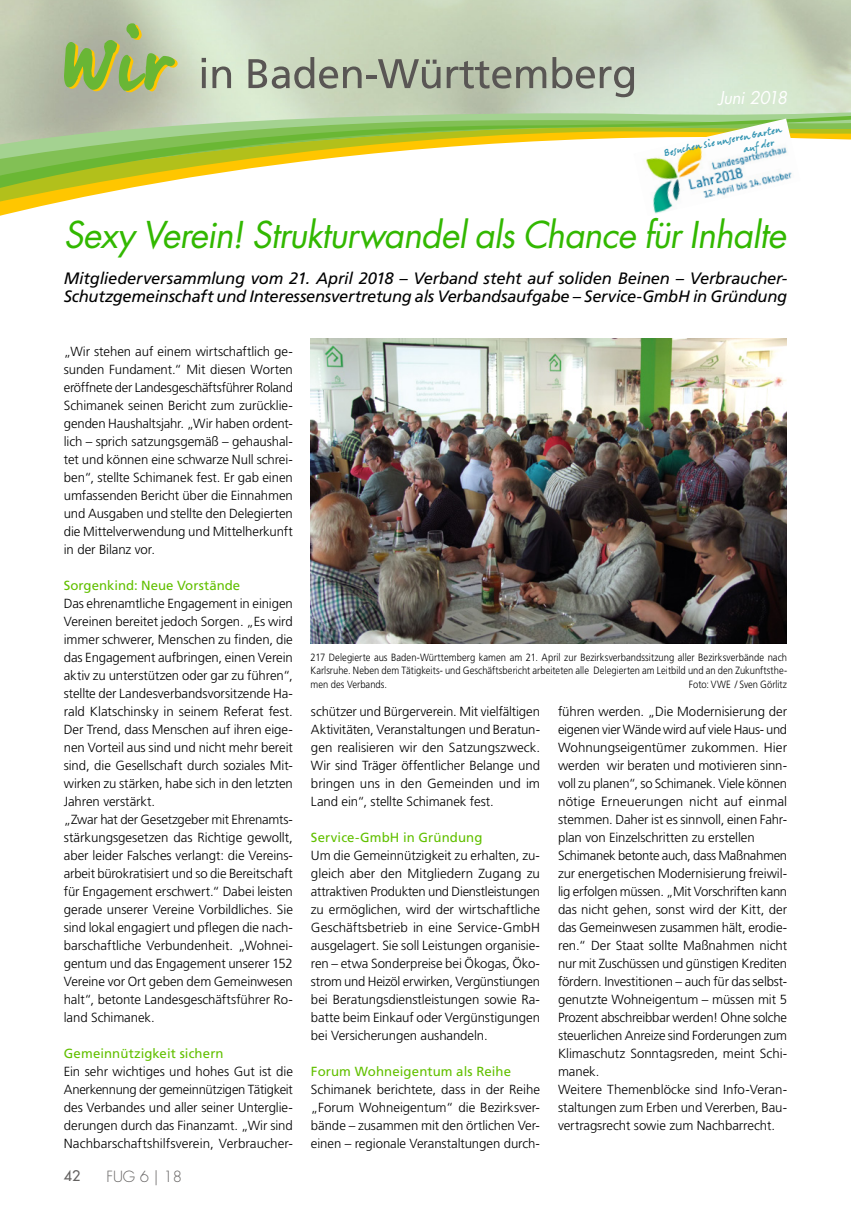
<style>
.page{position:relative;width:851px;height:1212px;background:#fff}
.page>*{position:absolute;margin:0;border:0;box-sizing:border-box;transform-origin:0 0}
.t1{font:italic 36px "Futura Std";letter-spacing:-.02em;color:#32b800}
.t2{font:italic 17.1px "Futura Std";letter-spacing:-.03em;color:#fff}
.t3{font:italic 16.5px/18px "Frutiger LT Std";letter-spacing:-.015em;color:#000}
.t4{font:300 15px "Futura Std";color:#636160}
.t5{font:500 14.25px "Futura Std";color:#636160}
.t6{font:300 13.2px/18px "Frutiger LT Std";letter-spacing:-.01em;color:#000;text-align:justify}
.t7{font:13.2px "Frutiger LT Std";letter-spacing:.01em;color:#62c000}
.t8{font:300 10.5px/13.5px "Frutiger LT Std";color:#000;text-align:justify;scale:.9 1}
.t9{font:300 10.5px "Frutiger LT Std";color:#000;scale:.89 1}
.t10{font:9px/12.3px "Berranger Hand ITC Std";color:#3696b3}
</style>
<div class="page">
<svg style="left:0;top:0;width:850px;height:213px"></svg>
<svg style="left:64px;top:23px;width:114px;height:69px;background:#a4bb76"></svg>
<svg style="left:202px;top:67px;width:4px;height:21px"></svg>
<svg style="left:202px;top:58px;width:4px;height:4px"></svg>
<svg style="left:212px;top:66px;width:19px;height:22px"></svg>
<svg style="left:248px;top:57px;width:113px;height:32px;background:#a6ae9c"></svg>
<hr style="left:366px;top:75px;width:10px;height:4px;background:#595654">
<svg style="left:378px;top:59px;width:62px;height:30px;background:#9ca491"></svg>
<svg style="left:446px;top:61px;width:100px;height:28px;background:#9ba190"></svg>
<svg style="left:552px;top:57px;width:82px;height:40px;background:#abb2a5"></svg>
<img style="left:633px;top:119px;width:167px;height:95px">
<img style="left:310px;top:338px;width:476px;height:305px">
<p class="t2" style="left:718px;top:87px;width:70px">Juni 2018</p>
<p class="t10" style="left:739px;top:132px;width:43px;text-indent:-78px;rotate:-12deg">Besuchen Sie unseren Garten auf der</p>
<h1 class="t1" style="left:64px;top:212px;width:723px">Sexy Verein! Strukturwandel als Chance für Inhalte</h1>
<p class="t3" style="left:64px;top:269px;width:724px">Mitgliederversammlung vom 21. April 2018 – Verband steht auf soliden Beinen – Verbraucher-<br>Schutzgemeinschaft und Interessensvertretung als Verbandsaufgabe – Service-GmbH in Gründung</p>
<p class="t6" style="left:64px;top:343px;width:230px">„Wir stehen auf einem wirtschaftlich ge&shy;sunden Fundament.“ Mit diesen Worten eröffnete der Landesgeschäftsführer Roland Schimanek seinen Bericht zum zurücklie&shy;genden Haushaltsjahr. „Wir haben ordent&shy;lich – sprich satzungsgemäß – gehaushal&shy;tet und können eine schwarze Null schrei&shy;ben“, stellte Schimanek fest. Er gab einen umfassenden Bericht über die Einnahmen und Ausgaben und stellte den Delegierten die Mittelverwendung und Mittelherkunft in der Bilanz vor.</p>
<p class="t7" style="left:64px;top:578px;width:178px">Sorgenkind: Neue Vorstände</p>
<p class="t6" style="left:64px;top:595px;width:230px;text-align:left">Das ehrenamtliche Engagement in einigen Vereinen bereitet jedoch Sorgen. „Es wird immer schwerer, Menschen zu finden, die das Engagement aufbringen, einen Verein aktiv zu unterstützen oder gar zu führen“, stellte der Landesverbandsvorsitzende Ha&shy;rald Klatschinsky in seinem Referat fest.<br>Der Trend, dass Menschen auf ihren eige&shy;nen Vorteil aus sind und nicht mehr bereit sind, die Gesellschaft durch soziales Mit&shy;wirken zu stärken, habe sich in den letzten Jahren verstärkt.<br>„Zwar hat der Gesetzgeber mit Ehrenamts&shy;stärkungsgesetzen das Richtige gewollt, aber leider Falsches verlangt: die Vereins&shy;arbeit bürokratisiert und so die Bereitschaft für Engagement erschwert.“ Dabei leisten gerade unserer Vereine Vorbildliches. Sie sind lokal engagiert und pflegen die nach&shy;barschaftliche Verbundenheit. „Wohnei&shy;gentum und das Engagement unserer 152<br>Vereine vor Ort geben dem Gemeinwesen halt“, betonte Landesgeschäftsführer Ro&shy;land Schimanek.</p>
<p class="t7" style="left:64px;top:1046px;width:161px">Gemeinnützigkeit sichern</p>
<p class="t6" style="left:64px;top:1063px;width:230px">Ein sehr wichtiges und hohes Gut ist die Anerkennung der gemeinnützigen Tätigkeit des Verbandes und aller seiner Unterglie&shy;derungen durch das Finanzamt. „Wir sind Nachbarschaftshilfsverein, Verbraucher-</p>
<p class="t5" style="left:64px;top:1167px;width:18px">42</p>
<p class="t4" style="left:106px;top:1167px;width:77px">FUG 6 | 18</p>
<p class="t8" style="left:310px;top:651px;width:531px">217 Delegierte aus Baden-Württemberg kamen am 21. April zur Bezirksverbandssitzung aller Bezirksverbände nach Karlsruhe. Neben dem Tätigkeits- und Geschäftsbericht arbeiteten alle Delegierten am Leitbild und an den Zukunftsthe&shy;men des Verbands.</p>
<p class="t9" style="left:688px;top:678px;width:112px">Foto: VWE / Sven Görlitz</p>
<p class="t6" style="left:311px;top:703px;width:230px">schützer und Bürgerverein. Mit vielfältigen Aktivitäten, Veranstaltungen und Beratun&shy;gen realisieren wir den Satzungszweck.<br>Wir sind Träger öffentlicher Belange und bringen uns in den Gemeinden und im Land ein“, stellte Schimanek fest.</p>
<p class="t7" style="left:311px;top:830px;width:173px">Service-GmbH in Gründung</p>
<p class="t6" style="left:311px;top:847px;width:230px">Um die Gemeinnützigkeit zu erhalten, zu&shy;gleich aber den Mitgliedern Zugang zu attraktiven Produkten und Dienstleistungen zu ermöglichen, wird der wirtschaftliche Geschäftsbetrieb in eine Service-GmbH ausgelagert. Sie soll Leistungen organisie&shy;ren – etwa Sonderpreise bei Ökogas, Öko&shy;strom und Heizöl erwirken, Vergünstiungen bei Beratungsdienstleistungen sowie Ra&shy;batte beim Einkauf oder Vergünstigungen bei Versicherungen aushandeln.</p>
<p class="t7" style="left:311px;top:1064px;width:202px">Forum Wohneigentum als Reihe</p>
<p class="t6" style="left:311px;top:1081px;width:230px">Schimanek berichtete, dass in der Reihe „Forum Wohneigentum“ die Bezirksver&shy;bände – zusammen mit den örtlichen Ver&shy;einen – regionale Veranstaltungen durch-</p>
<p class="t6" style="left:558px;top:703px;width:230px;text-align:left">führen werden. „Die Modernisierung der eigenen vier Wände wird auf viele Haus- und Wohnungseigentümer zukommen. Hier werden wir beraten und motivieren sinn&shy;voll zu planen“, so Schimanek. Viele können nötige Erneuerungen nicht auf einmal stemmen. Daher ist es sinnvoll, einen Fahr&shy;plan von Einzelschritten zu erstellen Schimanek betonte auch, dass Maßnahmen zur energetischen Modernisierung freiwil&shy;lig erfolgen müssen. „Mit Vorschriften kann das nicht gehen, sonst wird der Kitt, der das Gemeinwesen zusammen hält, erodie&shy;ren.“ Der Staat sollte Maßnahmen nicht nur mit Zuschüssen und günstigen Krediten fördern. Investitionen – auch für das selbst&shy;genutzte Wohneigentum – müssen mit 5<br>Prozent abschreibbar werden! Ohne solche steuerlichen Anreize sind Forderungen zum Klimaschutz Sonntagsreden, meint Schi&shy;manek.<br>Weitere Themenblöcke sind Info-Veran&shy;staltungen zum Erben und Vererben, Bau&shy;vertragsrecht sowie zum Nachbarrecht.</p>
</div>
